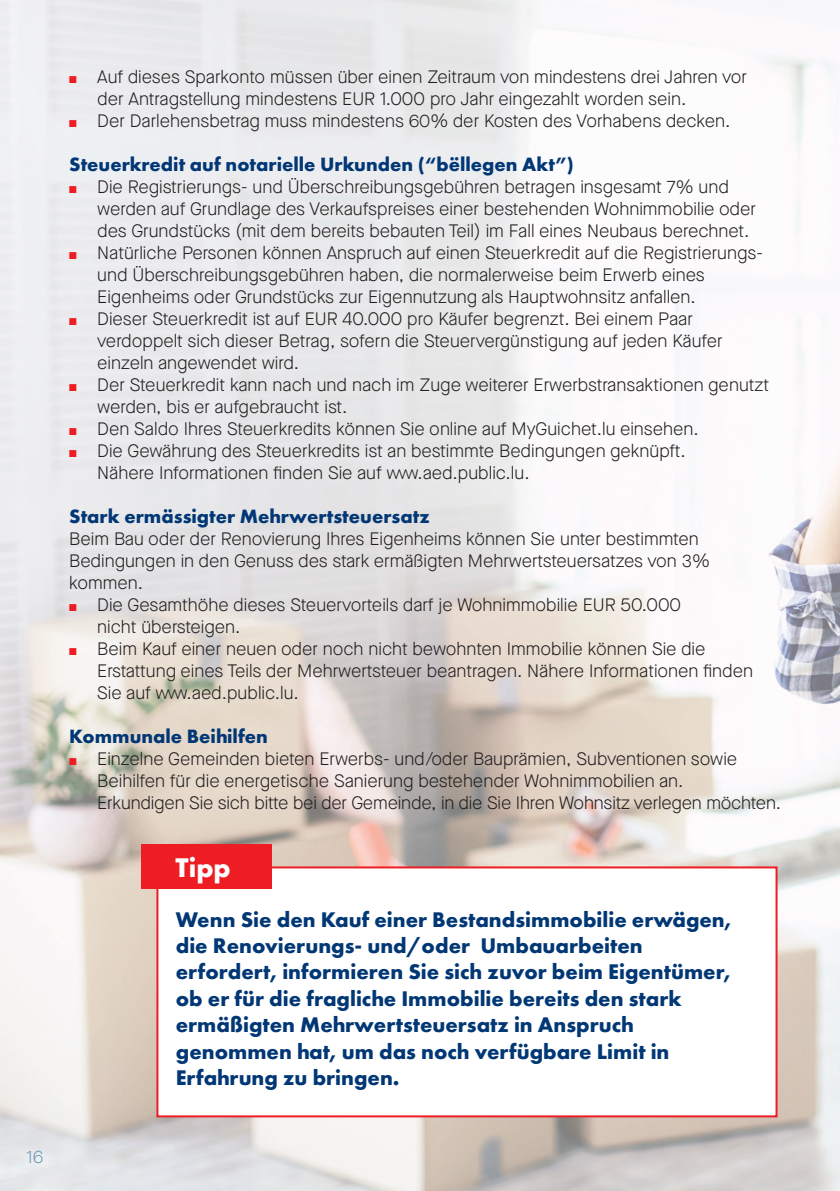
<style>
.page{position:relative;width:840px;height:1191px;background:#fff}
.page>*{position:absolute;margin:0;border:0;box-sizing:border-box;transform-origin:0 0}
.t1{font:700 28px "Futura PT";color:#fff}
.t2{font:700 22px/26.4px "Futura PT";color:#013775}
.t3{font:700 20px "Futura PT";color:#013775}
.t4{font:300 18px/22px "Maison Neue";color:#231f20}
.t5{font:300 18px "Maison Neue";color:#6a99b4}
.s1{color:#ee1d23}
</style>
<div class="page">
<img style="left:0;top:0;width:839px;height:1191px">
<div style="left:156px;top:866px;width:621px;height:251px;background:#fff;border:2px solid #ee1d23"></div>
<div style="left:141px;top:844px;width:131px;height:44px;background:#ee1d23"></div>
<p class="t5" style="left:27px;top:1145px;width:18px">16</p>
<p class="t4" style="left:97px;top:65px;width:650px;text-indent:-28px"><span class="s1">■</span> Auf dieses Sparkonto müssen über einen Zeitraum von mindestens drei Jahren vor der Antragstellung mindestens EUR 1.000 pro Jahr eingezahlt worden sein.</p>
<p class="t4" style="left:69px;top:109px;width:662px"><span class="s1">■</span> Der Darlehensbetrag muss mindestens 60% der Kosten des Vorhabens decken.</p>
<p class="t3" style="left:69px;top:151px;width:506px">Steuerkredit auf notarielle Urkunden (“bëllegen Akt”)</p>
<p class="t4" style="left:97px;top:175px;width:659px;text-indent:-28px"><span class="s1">■</span> Die Registrierungs- und Überschreibungsgebühren betragen insgesamt 7% und werden auf Grundlage des Verkaufspreises einer bestehenden Wohnimmobilie oder des Grundstücks (mit dem bereits bebauten Teil) im Fall eines Neubaus berechnet.</p>
<p class="t4" style="left:97px;top:241px;width:667px;text-indent:-28px"><span class="s1">■</span> Natürliche Personen können Anspruch auf einen Steuerkredit auf die Registrierungs&shy;und Überschreibungsgebühren haben, die normalerweise beim Erwerb eines<br>Eigenheims oder Grundstücks zur Eigennutzung als Hauptwohnsitz anfallen.</p>
<p class="t4" style="left:97px;top:307px;width:626px;text-indent:-28px"><span class="s1">■</span> Dieser Steuerkredit ist auf EUR 40.000 pro Käufer begrenzt. Bei einem Paar verdoppelt sich dieser Betrag, sofern die Steuervergünstigung auf jeden Käufer einzeln angewendet wird.</p>
<p class="t4" style="left:97px;top:373px;width:672px;text-indent:-28px"><span class="s1">■</span> Der Steuerkredit kann nach und nach im Zuge weiterer Erwerbstransaktionen genutzt werden, bis er aufgebraucht ist.</p>
<p class="t4" style="left:69px;top:417px;width:631px"><span class="s1">■</span> Den Saldo Ihres Steuerkredits können Sie online auf MyGuichet.lu einsehen.</p>
<p class="t4" style="left:97px;top:439px;width:589px;text-indent:-28px"><span class="s1">■</span> Die Gewährung des Steuerkredits ist an bestimmte Bedingungen geknüpft.<br>Nähere Informationen finden Sie auf www.aed.public.lu.</p>
<p class="t3" style="left:69px;top:503px;width:362px">Stark ermässigter Mehrwertsteuersatz</p>
<p class="t4" style="left:69px;top:527px;width:642px">Beim Bau oder der Renovierung Ihres Eigenheims können Sie unter bestimmten<br>Bedingungen in den Genuss des stark ermäßigten Mehrwertsteuersatzes von 3% kommen.</p>
<p class="t4" style="left:97px;top:593px;width:585px;text-indent:-28px"><span class="s1">■</span> Die Gesamthöhe dieses Steuervorteils darf je Wohnimmobilie EUR 50.000 nicht übersteigen.</p>
<p class="t4" style="left:97px;top:637px;width:657px;text-indent:-28px"><span class="s1">■</span> Beim Kauf einer neuen oder noch nicht bewohnten Immobilie können Sie die<br>Erstattung eines Teils der Mehrwertsteuer beantragen. Nähere Informationen finden<br>Sie auf www.aed.public.lu.</p>
<p class="t3" style="left:69px;top:723px;width:200px">Kommunale Beihilfen</p>
<p class="t4" style="left:97px;top:747px;width:685px;text-indent:-28px"><span class="s1">■</span> Einzelne Gemeinden bieten Erwerbs- und/oder Bauprämien, Subventionen sowie<br>Beihilfen für die energetische Sanierung bestehender Wohnimmobilien an.<br>Erkundigen Sie sich bitte bei der Gemeinde, in die Sie Ihren Wohnsitz verlegen möchten.</p>
<h1 class="t1" style="left:175px;top:849px;width:57px">Tipp</h1>
<p class="t2" style="left:176px;top:905px;width:557px">Wenn Sie den Kauf einer Bestandsimmobilie erwägen, die Renovierungs- und/oder Umbauarbeiten erfordert, informieren Sie sich zuvor beim Eigentümer, ob er für die fragliche Immobilie bereits den stark ermäßigten Mehrwertsteuersatz in Anspruch genommen hat, um das noch verfügbare Limit in Erfahrung zu bringen.</p>
</div>
